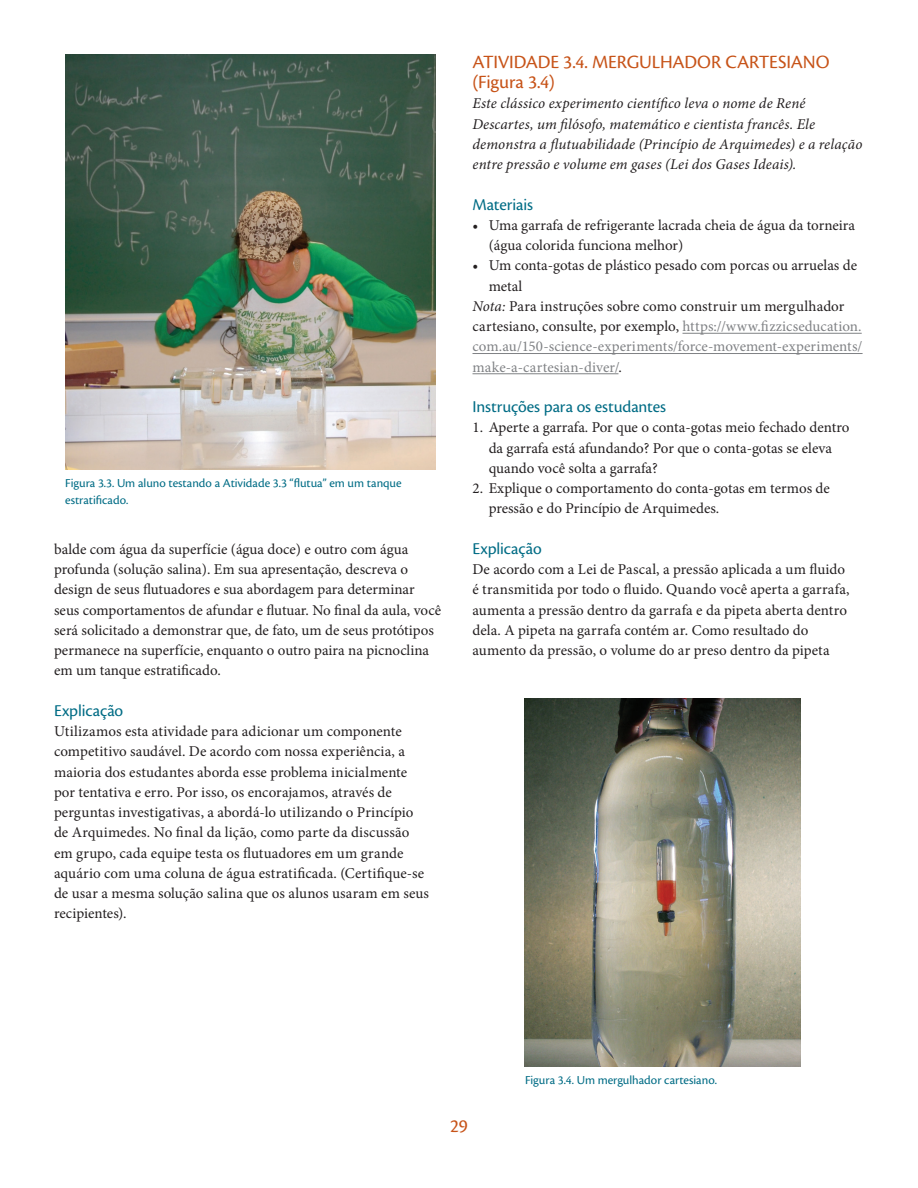
<style>
.page{position:relative;width:918px;height:1188px;background:#fff}
.page>*{position:absolute;margin:0;border:0;box-sizing:border-box;transform-origin:0 0}
.subhead{font:19.5px/20.2px "Cronos Pro";letter-spacing:-.005em;color:#c75318}
.subhead_2{font:17.25px "Cronos Pro";letter-spacing:-.005em;color:#006c85}
.text_first_para{font:15px/20.2px "Minion Pro";letter-spacing:.005em;color:#231f20}
.text_bullets{font:15px/20.2px "Minion Pro";color:#231f20}
.text{font:15px/20.2px "Minion Pro";color:#231f20}
.text_first_para-2{font:italic 15px/20.2px "Minion Pro";letter-spacing:.005em;color:#231f20}
.text_first_para-3{font:15px/20.2px "Minion Pro";letter-spacing:.005em;color:#808285}
.t1{font:12.75px/16.5px "Cronos Pro";color:#006c85}
.s1{font-style:italic;color:#231f20}
.s2{color:#231f20}
</style>
<div class="page">
<hr style="left:683px;top:333px;width:179px;height:1px;background:#808285">
<hr style="left:472px;top:353px;width:391px;height:1px;background:#808285">
<hr style="left:472px;top:374px;width:146px;height:1px;background:#808285">
<img style="left:65px;top:54px;width:370px;height:415px">
<img style="left:524px;top:698px;width:276px;height:368px">
<p class="t1" style="left:65px;top:475px;width:338px">Figura 3.3. Um aluno testando a Atividade 3.3 “flutua” em um tanque estratificado.</p>
<p class="text" style="left:54px;top:539px;width:389px">balde com água da superfície (água doce) e outro com água profunda (solução salina). Em sua apresentação, descreva o design de seus flutuadores e sua abordagem para determinar seus comportamentos de afundar e flutuar. No final da aula, você será solicitado a demonstrar que, de fato, um de seus protótipos permanece na superfície, enquanto o outro paira na picnoclina em um tanque estratificado.</p>
<p class="subhead_2" style="left:54px;top:700px;width:71px">Explicação</p>
<p class="text_first_para" style="left:54px;top:721px;width:377px">Utilizamos esta atividade para adicionar um componente competitivo saudável. De acordo com nossa experiência, a maioria dos estudantes aborda esse problema inicialmente por tentativa e erro. Por isso, os encorajamos, através de perguntas investigativas, a abordá-lo utilizando o Princípio de Arquimedes. No final da lição, como parte da discussão em grupo, cada equipe testa os flutuadores em um grande aquário com uma coluna de água estratificada. (Certifique-se de usar a mesma solução salina que os alunos usaram em seus recipientes).</p>
<p class="subhead" style="left:472px;top:52px;width:359px">ATIVIDADE 3.4. MERGULHADOR CARTESIANO (Figura 3.4)</p>
<p class="text_first_para-2" style="left:472px;top:93px;width:391px">Este clássico experimento científico leva o nome de René Descartes, um filósofo, matemático e cientista francês. Ele demonstra a flutuabilidade (Princípio de Arquimedes) e a relação entre pressão e volume em gases (Lei dos Gases Ideais).</p>
<p class="subhead_2" style="left:472px;top:194px;width:62px">Materiais</p>
<p class="text_bullets" style="left:489px;top:215px;width:368px;text-indent:-16px">• Uma garrafa de refrigerante lacrada cheia de água da torneira (água colorida funciona melhor)</p>
<p class="text_bullets" style="left:489px;top:255px;width:370px;text-indent:-16px">• Um conta-gotas de plástico pesado com porcas ou arruelas de metal</p>
<p class="text_first_para-3" style="left:472px;top:296px;width:392px"><span class="s1">Nota:</span> <span class="s2">Para instruções sobre como construir um mergulhador cartesiano, consulte, por exemplo,</span> https://www.fizzicseducation. com.au/150-science-experiments/force-movement-experiments/ make-a-cartesian-diver/<span class="s2">.</span></p>
<p class="subhead_2" style="left:472px;top:397px;width:195px">Instruções para os estudantes</p>
<p class="text_bullets" style="left:489px;top:417px;width:362px;text-indent:-16px">1. Aperte a garrafa. Por que o conta-gotas meio fechado dentro da garrafa está afundando? Por que o conta-gotas se eleva quando você solta a garrafa?</p>
<p class="text_bullets" style="left:489px;top:478px;width:343px;text-indent:-16px">2. Explique o comportamento do conta-gotas em termos de pressão e do Princípio de Arquimedes.</p>
<p class="subhead_2" style="left:472px;top:538px;width:71px">Explicação</p>
<p class="text_first_para" style="left:472px;top:559px;width:379px">De acordo com a Lei de Pascal, a pressão aplicada a um fluido é transmitida por todo o fluido. Quando você aperta a garrafa, aumenta a pressão dentro da garrafa e da pipeta aberta dentro dela. A pipeta na garrafa contém ar. Como resultado do aumento da pressão, o volume do ar preso dentro da pipeta</p>
<h1 class="subhead" style="left:450px;top:1115px;width:19px">29</h1>
<p class="t1" style="left:525px;top:1072px;width:193px">Figura 3.4. Um mergulhador cartesiano.</p>
</div>
